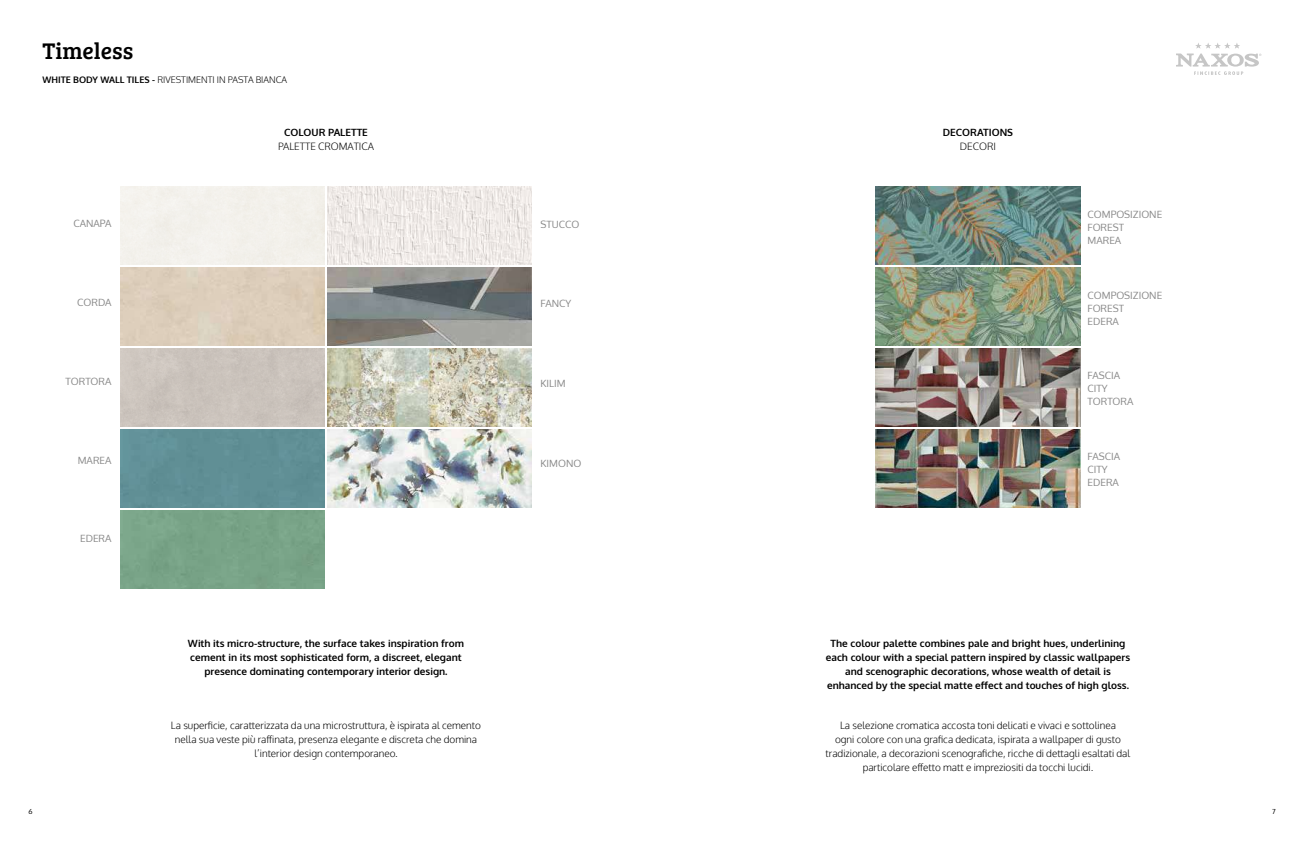
<style>
.page{position:relative;width:1304px;height:842px;background:#fff}
.page>*{position:absolute;margin:0;border:0;box-sizing:border-box;transform-origin:0 0}
.t1{font:23.4px "Bree Serif";color:#000}
.t2{font:300 10px/14px "Oxygen";color:#000;text-align:center}
.t3{font:700 10px/14px "Oxygen";color:#000;text-align:center}
.t4{font:10px/13px "Oxygen";color:#878787}
.t5{font:300 9px "Oxygen";color:#000}
.t6{font:7px "Oxygen";color:#000}
.s1{font-weight:700}
</style>
<div class="page">
<div style="left:120px;top:429px;width:205px;height:78px;background:#608f95"></div>
<img style="left:327px;top:186px;width:205px;height:78px">
<img style="left:327px;top:267px;width:205px;height:78px">
<img style="left:327px;top:348px;width:205px;height:78px">
<img style="left:327px;top:429px;width:205px;height:78px">
<img style="left:876px;top:186px;width:204px;height:78px">
<img style="left:876px;top:267px;width:204px;height:78px">
<img style="left:876px;top:348px;width:204px;height:78px">
<img style="left:876px;top:429px;width:204px;height:78px">
<svg style="left:1176px;top:43px;width:85px;height:32px"></svg>
<h1 class="t1" style="left:43px;top:34px;width:92px">Timeless</h1>
<p class="t5" style="left:43px;top:74px;width:246px"><span class="s1">WHITE BODY WALL TILES -</span> RIVESTIMENTI IN PASTA BIANCA</p>
<p class="t3" style="left:284px;top:126px;width:85px">COLOUR PALETTE</p>
<p class="t2" style="left:278px;top:140px;width:97px">PALETTE CROMATICA</p>
<p class="t3" style="left:943px;top:126px;width:72px">DECORATIONS</p>
<p class="t2" style="left:960px;top:140px;width:38px">DECORI</p>
<p class="t4" style="left:73px;top:217px;width:40px">CANAPA</p>
<p class="t4" style="left:540px;top:218px;width:40px">STUCCO</p>
<p class="t4" style="left:1088px;top:208px;width:76px">COMPOSIZIONE<br>FOREST<br>MAREA</p>
<p class="t4" style="left:77px;top:296px;width:36px">CORDA</p>
<p class="t4" style="left:540px;top:297px;width:32px">FANCY</p>
<p class="t4" style="left:1088px;top:288px;width:76px">COMPOSIZIONE<br>FOREST<br>EDERA</p>
<p class="t4" style="left:66px;top:374px;width:47px">TORTORA</p>
<p class="t4" style="left:540px;top:377px;width:27px">KILIM</p>
<p class="t4" style="left:1088px;top:369px;width:47px">FASCIA<br>CITY<br>TORTORA</p>
<p class="t4" style="left:78px;top:453px;width:35px">MAREA</p>
<p class="t4" style="left:540px;top:457px;width:42px">KIMONO</p>
<p class="t4" style="left:1088px;top:450px;width:34px">FASCIA<br>CITY<br>EDERA</p>
<p class="t4" style="left:80px;top:532px;width:33px">EDERA</p>
<p class="t3" style="left:188px;top:636px;width:278px">With its micro-structure, the surface takes inspiration from cement in its most sophisticated form, a discreet, elegant presence dominating contemporary interior design.</p>
<p class="t3" style="left:826px;top:636px;width:306px">The colour palette combines pale and bright hues, underlining each colour with a special pattern inspired by classic wallpapers and scenographic decorations, whose wealth of detail is enhanced by the special matte effect and touches of high gloss.</p>
<p class="t2" style="left:171px;top:719px;width:312px">La superficie, caratterizzata da una microstruttura, è ispirata al cemento nella sua veste più raffinata, presenza elegante e discreta che domina l’interior design contemporaneo.</p>
<p class="t2" style="left:826px;top:719px;width:306px">La selezione cromatica accosta toni delicati e vivaci e sottolinea<br>ogni colore con una grafica dedicata, ispirata a wallpaper di gusto tradizionale, a decorazioni scenografiche, ricche di dettagli esaltati dal particolare effetto matt e impreziositi da tocchi lucidi.</p>
<p class="t6" style="left:28px;top:806px;width:6px">6</p>
<p class="t6" style="left:1272px;top:806px;width:5px">7</p>
</div>
